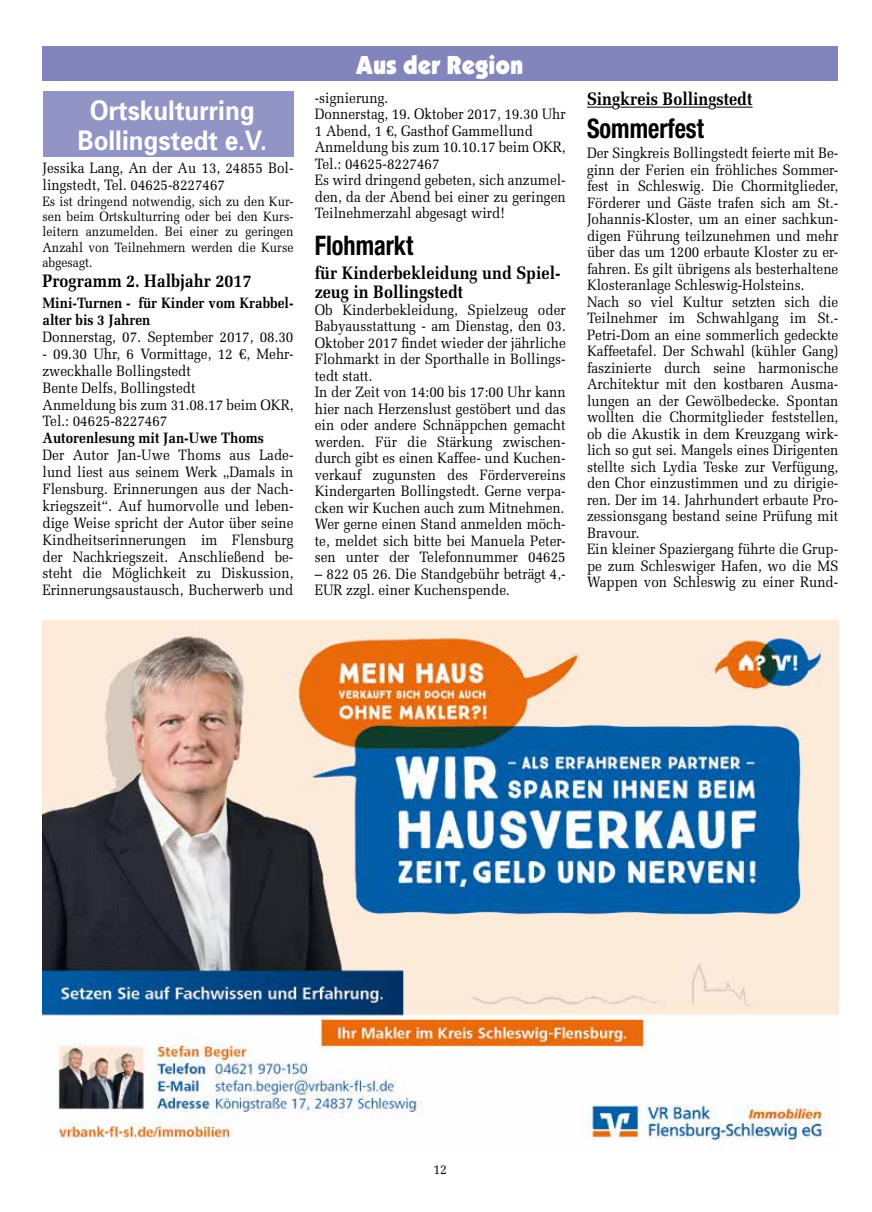
<style>
.page{position:relative;width:872px;height:1212px;background:#fff}
.page>*{position:absolute;margin:0;border:0;box-sizing:border-box;transform-origin:0 0}
.t1{font:700 27px/29.5px "Univers";color:#fff;text-align:center;scale:.9 1}
.t2{font:700 condensed 27px "Helvetica Neue";color:#000;scale:.9 1}
.t3{font:900 27px "Kabel Itc T";color:#fff;scale:.9 1}
.t4{font:700 18px/19.5px "Melior";color:#000;scale:.9 1}
.t5{font:15px/16.5px "Melior";color:#000;scale:.9 1}
.t6{font:700 15px/17px "Melior";color:#000;scale:.9 1}
.t7{font:13.5px/15.5px "Melior";color:#000;text-align:justify;scale:.9 1}
</style>
<div class="page">
<img style="left:42px;top:620px;width:796px;height:521px">
<div style="left:42px;top:47px;width:795px;height:34px;background:#8185bc"></div>
<div style="left:43px;top:91px;width:250px;height:66px;background:#9194c4"></div>
<svg style="left:587px;top:107px;width:25px;height:1px"></svg>
<hr style="left:620px;top:107px;width:88px;height:1px;background:#000">
<hr style="left:716px;top:107px;width:36px;height:1px;background:#000">
<h1 class="t3" style="left:356px;top:49px;width:187px">Aus der Region</h1>
<h1 class="t1" style="left:77px;top:95px;width:212px">Ortskulturring<br>Bollingstedt e.V.</h1>
<p class="t5" style="left:315px;top:89px;width:280px">-signierung.<br>Donnerstag, 19. Oktober 2017, 19.30 Uhr<br>1 Abend, 1 €, Gasthof Gammellund<br>Anmeldung bis zum 10.10.17 beim OKR,<br>Tel.: 04625-8227467<br>Es wird dringend gebeten, sich anzumel&shy;den, da der Abend bei einer zu geringen<br>Teilnehmerzahl abgesagt wird!</p>
<p class="t4" style="left:587px;top:89px;width:185px">Singkreis Bollingstedt</p>
<h1 class="t2" style="left:587px;top:112px;width:131px">Sommerfest</h1>
<p class="t5" style="left:587px;top:145px;width:281px">Der Singkreis Bollingstedt feierte mit Be&shy;ginn der Ferien ein fröhliches Sommer&shy;fest in Schleswig. Die Chormitglieder, Förderer und Gäste trafen sich am St.- Johannis-Kloster, um an einer sachkun&shy;digen Führung teilzunehmen und mehr über das um 1200 erbaute Kloster zu er&shy;fahren. Es gilt übrigens als besterhaltene Klosteranlage Schleswig-Holsteins.<br>Nach so viel Kultur setzten sich die Teilnehmer im Schwahlgang im St.- Petri-Dom an eine sommerlich gedeckte Kaffeetafel. Der Schwahl (kühler Gang) faszinierte durch seine harmonische Architektur mit den kostbaren Ausma&shy;lungen an der Gewölbedecke. Spontan wollten die Chormitglieder feststellen, ob die Akustik in dem Kreuzgang wirk&shy;lich so gut sei. Mangels eines Dirigenten stellte sich Lydia Teske zur Verfügung, den Chor einzustimmen und zu dirigie&shy;ren. Der im 14. Jahrhundert erbaute Pro&shy;zessionsgang bestand seine Prüfung mit Bravour.<br>Ein kleiner Spaziergang führte die Grup&shy;pe zum Schleswiger Hafen, wo die MS Wappen von Schleswig zu einer Rund-</p>
<p class="t5" style="left:43px;top:160px;width:280px;line-height:17px">Jessika Lang, An der Au 13, 24855 Bol&shy;lingstedt, Tel. 04625-8227467</p>
<p class="t7" style="left:43px;top:193px;width:280px">Es ist dringend notwendig, sich zu den Kur&shy;sen beim Ortskulturring oder bei den Kurs&shy;leitern anzumelden. Bei einer zu geringen Anzahl von Teilnehmern werden die Kurse abgesagt.</p>
<p class="t4" style="left:43px;top:271px;width:234px">Programm 2. Halbjahr 2017</p>
<p class="t6" style="left:43px;top:294px;width:280px">Mini-Turnen - für Kinder vom Krabbel&shy;alter bis 3 Jahren</p>
<p class="t5" style="left:43px;top:329px;width:280px">Donnerstag, 07. September 2017, 08.30</p>
<p class="t5" style="left:43px;top:345px;width:280px;line-height:17px">- 09.30 Uhr, 6 Vormittage, 12 €, Mehr&shy;zweckhalle Bollingstedt<br>Bente Delfs, Bollingstedt<br>Anmeldung bis zum 31.08.17 beim OKR,<br>Tel.: 04625-8227467</p>
<p class="t6" style="left:43px;top:430px;width:247px">Autorenlesung mit Jan-Uwe Thoms</p>
<p class="t5" style="left:43px;top:447px;width:280px;line-height:17px;text-align:justify">Der Autor Jan-Uwe Thoms aus Lade&shy;lund liest aus seinem Werk „Damals in Flensburg. Erinnerungen aus der Nach&shy;kriegszeit“. Auf humorvolle und leben&shy;dige Weise spricht der Autor über seine Kindheitserinnerungen im Flensburg der Nachkriegszeit. Anschließend be&shy;steht die Möglichkeit zu Diskussion, Erinnerungsaustausch, Bucherwerb und</p>
<h1 class="t2" style="left:315px;top:229px;width:111px">Flohmarkt</h1>
<p class="t4" style="left:315px;top:263px;width:274px">für Kinderbekleidung und Spiel&shy;zeug in Bollingstedt</p>
<p class="t5" style="left:315px;top:301px;width:280px">Ob Kinderbekleidung, Spielzeug oder Babyausstattung - am Dienstag, den 03.<br>Oktober 2017 findet wieder der jährliche Flohmarkt in der Sporthalle in Bollings&shy;tedt statt.<br>In der Zeit von 14:00 bis 17:00 Uhr kann hier nach Herzenslust gestöbert und das ein oder andere Schnäppchen gemacht werden. Für die Stärkung zwischen&shy;durch gibt es einen Kaffee- und Kuchen&shy;verkauf zugunsten des Fördervereins Kindergarten Bollingstedt. Gerne verpa&shy;cken wir Kuchen auch zum Mitnehmen.<br>Wer gerne einen Stand anmelden möch&shy;te, meldet sich bitte bei Manuela Peter&shy;sen unter der Telefonnummer 04625</p>
<p class="t5" style="left:315px;top:565px;width:280px">– 822 05 26. Die Standgebühr beträgt 4,-<br>EUR zzgl. einer Kuchenspende.</p>
<p class="t7" style="left:433px;top:1161px;width:17px">12</p>
</div>
